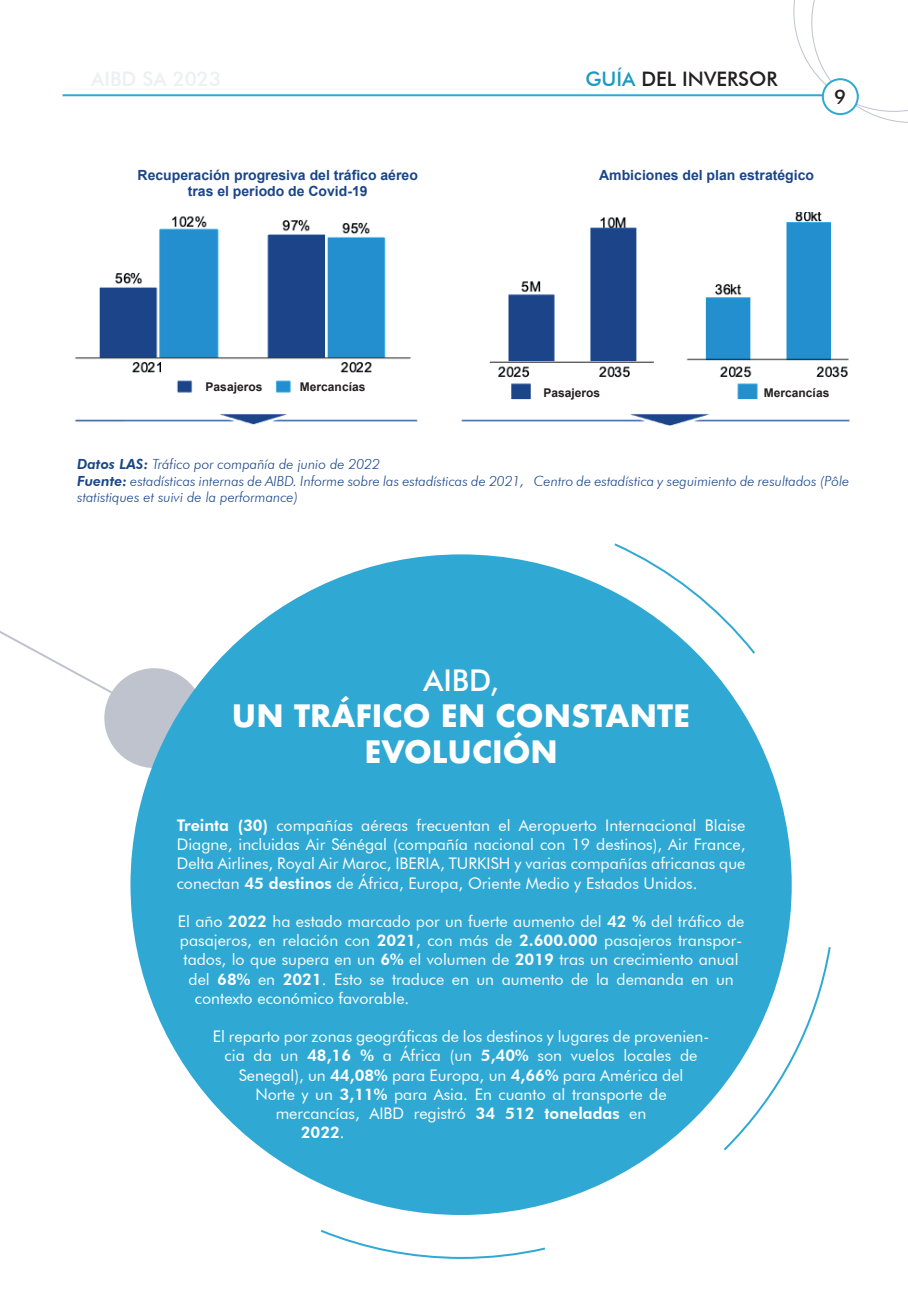
<style>
.page{position:relative;width:908px;height:1304px;background:#fff}
.page>*{position:absolute;margin:0;border:0;box-sizing:border-box;transform-origin:0 0}
.t1{font:700 30px/36px "Futura";color:#fff;text-align:center}
.t2{font:500 30px "Futura BT";color:#fff}
.t3{font:500 20px "Futura BT";color:#231f20}
.t4{font:16px/19.2px "Futura BT";color:#fff;text-align:justify}
.t5{font:800 16px "Futura BT";color:#fff}
.t6{font:italic 300 14px/16.8px "Futura BT";color:#1a4688}
.t7{font:700 14px/16.8px "Arial";color:#1b4588;text-align:center}
.t8{font:700 12px "Arial";color:#231f20}
.s1{color:#1a9ac0}
.s2{font-weight:800}
.s3{font-weight:400}
</style>
<div class="page">
<svg style="left:784px;top:0;width:123px;height:123px"></svg>
<hr style="left:62px;top:94px;width:796px;height:2px;background:#2fa9d4">
<div style="left:822px;top:79px;width:35px;height:35px;background:#fff;border-radius:50%"></div>
<div style="left:821px;top:78px;width:37px;height:37px;border:2px solid #2fa9d4;border-radius:50%"></div>
<img style="left:74px;top:122px;width:781px;height:304px">
<div style="left:104px;top:668px;width:100px;height:100px;background:#bec3ce;border-radius:50%"></div>
<svg style="left:0;top:631px;width:194px;height:120px"></svg>
<div style="left:130px;top:554px;width:661px;height:661px;background:#2fa9d4;border-radius:50%"></div>
<svg style="left:318px;top:543px;width:513px;height:716px"></svg>
<div style="left:130px;top:164px;width:305px;height:48px;background:#fff"></div>
<div style="left:196px;top:374px;width:76px;height:24px;background:#fff"></div>
<div style="left:300px;top:374px;width:76px;height:24px;background:#fff"></div>
<div style="left:533px;top:380px;width:76px;height:24px;background:#fff"></div>
<div style="left:759px;top:380px;width:76px;height:24px;background:#fff"></div>
<div style="left:559px;top:164px;width:305px;height:48px;background:#fff"></div>
<p class="t7" style="left:137px;top:167px;width:282px">Recuperación progresiva del tráfico aéreo tras el periodo de Covid-19</p>
<p class="t8" style="left:205px;top:379px;width:58px">Pasajeros</p>
<p class="t8" style="left:300px;top:379px;width:67px">Mercancías</p>
<p class="t3" style="left:585px;top:67px;width:194px"><span class="s1">GUÍA</span> DEL INVERSOR</p>
<p class="t3" style="left:833px;top:84px;width:14px">9</p>
<p class="t7" style="left:599px;top:167px;width:216px">Ambiciones del plan estratégico</p>
<p class="t8" style="left:543px;top:385px;width:58px">Pasajeros</p>
<p class="t8" style="left:763px;top:385px;width:67px">Mercancías</p>
<p class="t6" style="left:77px;top:455px;width:773px"><span class="s2">Datos LAS:</span> Tráfico por compañía de junio de 2022<br><span class="s2">Fuente:</span> estadísticas internas de AIBD. Informe sobre las estadísticas de 2021, Centro de estadística y seguimiento de resultados (Pôle statistiques et suivi de la performance)</p>
<h1 class="t2" style="left:423px;top:662px;width:77px">AIBD,</h1>
<h1 class="t1" style="left:232px;top:698px;width:459px">UN TRÁFICO EN CONSTANTE<br>EVOLUCIÓN</h1>
<p class="t4" style="left:177px;top:815px;width:570px"><span class="s2">Treinta (30)</span> compañías aéreas frecuentan el Aeropuerto Internacional Blaise Diagne, incluidas Air Sénégal (compañía nacional con 19 destinos), Air France, Delta Airlines, Royal Air Maroc, IBERIA, TURKISH y varias compañías africanas que conectan <span class="s2">45 destinos</span> de África, Europa, Oriente Medio y Estados Unidos.</p>
<p class="t4" style="left:178px;top:911px;width:568px">El año <span class="s2">2022</span> ha estado marcado por un fuerte aumento del <span class="s2">42 %</span> del tráfico de</p>
<p class="t4" style="left:180px;top:931px;width:563px">pasajeros, en relación con <span class="s2">2021</span>, con más de <span class="s2">2.600.000</span> pasajeros transpor-</p>
<p class="t4" style="left:183px;top:950px;width:556px">tados, lo que supera en un <span class="s2">6%</span> el volumen de <span class="s2">2019</span> tras un crecimiento anual</p>
<p class="t4" style="left:188px;top:969px;width:546px">del <span class="s2">68%</span> en <span class="s2">2021</span>. Esto se traduce en un aumento de la demanda en un</p>
<p class="t4" style="left:195px;top:988px;width:216px">contexto económico favorable.</p>
<p class="t4" style="left:213px;top:1027px;width:497px">El reparto por zonas geográficas de los destinos y lugares de provenien-</p>
<p class="t4" style="left:224px;top:1046px;width:474px">cia da un <span class="s2">48,16 %</span> a África (un <span class="s2">5,40%</span> son vuelos locales de</p>
<p class="t4" style="left:238px;top:1065px;width:446px">Senegal), un <span class="s2">44,08%</span> para Europa, un <span class="s2">4,66%</span> para América del</p>
<p class="t4" style="left:255px;top:1084px;width:412px">Norte y un <span class="s2">3,11%</span> para Asia. En cuanto al transporte de</p>
<p class="t4" style="left:275px;top:1103px;width:372px">mercancías, AIBD registró <span class="s2">34 512 toneladas</span> en</p>
<p class="t5" style="left:300px;top:1123px;width:45px">2022<span class="s3">.</span></p>
</div>
